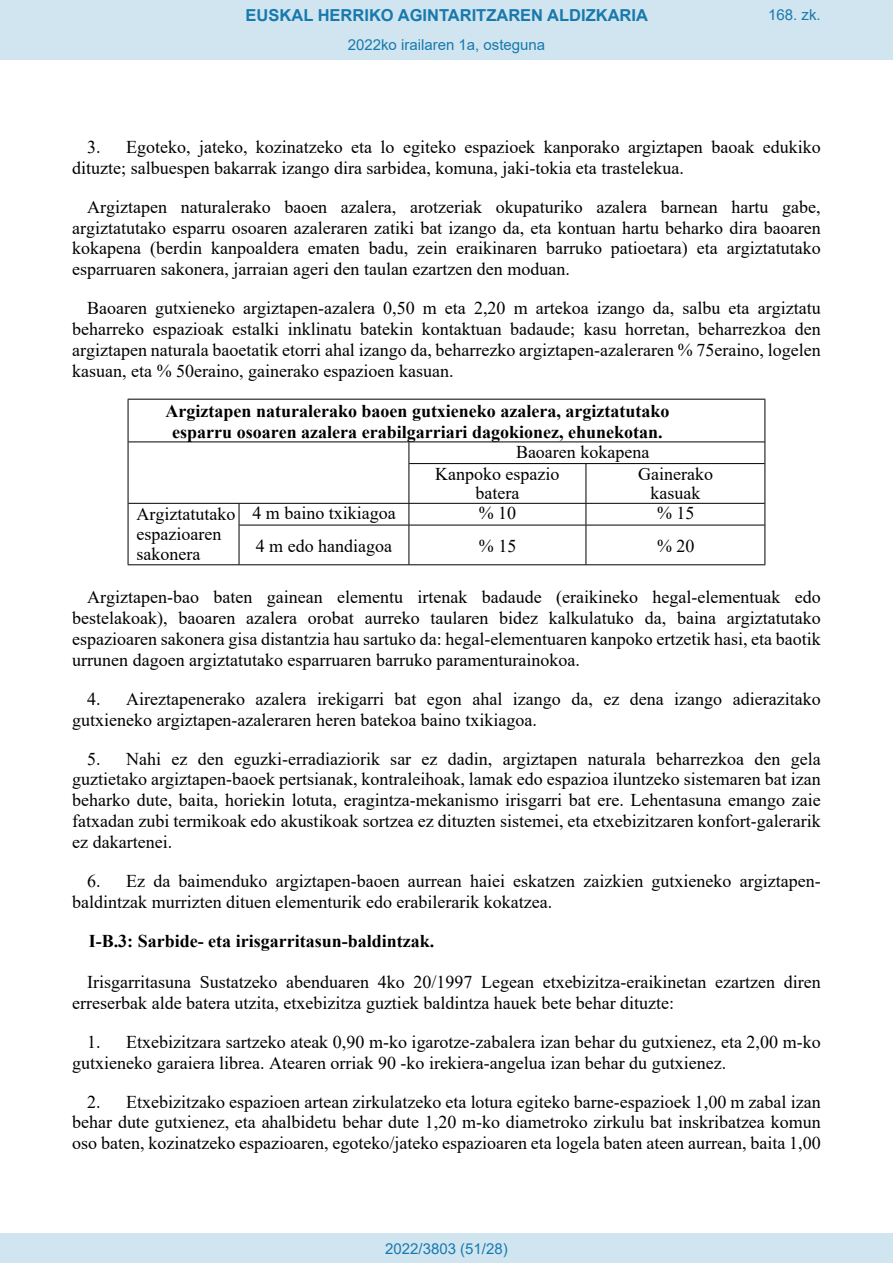
<style>
.page{position:relative;width:893px;height:1263px;background:#fff}
.page>*{position:absolute;margin:0;border:0;box-sizing:border-box;transform-origin:0 0}
.t1{font:18px/20.9px "Times New Roman";color:#000}
.t2{font:700 18px "Times New Roman";color:#000}
.t3{font:700 16.5px "Arial";color:#1879ad}
.Paginacion_Centro{font:15px "Arial";color:#1879ad}
</style>
<div class="page">
<hr style="left:128px;top:400px;width:1px;height:164px;background:#000">
<hr style="left:764px;top:400px;width:1px;height:164px;background:#000">
<hr style="left:409px;top:442px;width:1px;height:61px;background:#000">
<svg style="left:409px;top:504px;width:1px;height:21px"></svg>
<hr style="left:409px;top:525px;width:1px;height:39px;background:#000">
<hr style="left:586px;top:464px;width:1px;height:39px;background:#000">
<svg style="left:586px;top:504px;width:1px;height:21px"></svg>
<hr style="left:586px;top:525px;width:1px;height:39px;background:#000">
<hr style="left:239px;top:504px;width:1px;height:60px;background:#000">
<hr style="left:128px;top:399px;width:637px;height:1px;background:#000">
<hr style="left:128px;top:441px;width:636px;height:1px;background:#000">
<hr style="left:409px;top:463px;width:355px;height:1px;background:#000">
<hr style="left:128px;top:503px;width:636px;height:1px;background:#000">
<hr style="left:239px;top:525px;width:525px;height:1px;background:#000">
<hr style="left:128px;top:564px;width:637px;height:1px;background:#000">
<div style="left:0;top:0;width:893px;height:60px;background:#d0e5f0"></div>
<div style="left:0;top:1233px;width:893px;height:30px;background:#d0e5f0"></div>
<p class="t3" style="left:246px;top:3px;width:404px">EUSKAL HERRIKO AGINTARITZAREN ALDIZKARIA</p>
<p class="Paginacion_Centro" style="left:768px;top:5px;width:54px">168. zk.</p>
<p class="Paginacion_Centro" style="left:348px;top:35px;width:199px">2022ko irailaren 1a, osteguna</p>
<p class="t1" style="left:72px;top:136px;width:750px;text-indent:15px">3. Egoteko, jateko, kozinatzeko eta lo egiteko espazioek kanporako argiztapen baoak edukiko dituzte; salbuespen bakarrak izango dira sarbidea, komuna, jaki-tokia eta trastelekua.</p>
<p class="t1" style="left:72px;top:196px;width:750px;text-align:justify;text-indent:15px">Argiztapen naturalerako baoen azalera, arotzeriak okupaturiko azalera barnean hartu gabe, argiztatutako esparru osoaren azaleraren zatiki bat izango da, eta kontuan hartu beharko dira baoaren kokapena (berdin kanpoaldera ematen badu, zein eraikinaren barruko patioetara) eta argiztatutako esparruaren sakonera, jarraian ageri den taulan ezartzen den moduan.</p>
<p class="t1" style="left:72px;top:297px;width:750px;text-align:justify;text-indent:15px">Baoaren gutxieneko argiztapen-azalera 0,50 m eta 2,20 m artekoa izango da, salbu eta argiztatu beharreko espazioak estalki inklinatu batekin kontaktuan badaude; kasu horretan, beharrezkoa den argiztapen naturala baoetatik etorri ahal izango da, beharrezko argiztapen-azaleraren % 75eraino, logelen kasuan, eta % 50eraino, gainerako espazioen kasuan.</p>
<p class="t2" style="left:166px;top:398px;width:505px">Argiztapen naturalerako baoen gutxieneko azalera, argiztatutako</p>
<p class="t2" style="left:172px;top:419px;width:492px">esparru osoaren azalera erabilgarriari dagokionez, ehunekotan.</p>
<p class="t1" style="left:516px;top:441px;width:135px">Baoaren kokapena</p>
<p class="t1" style="left:435px;top:462px;width:126px">Kanpoko espazio</p>
<p class="t1" style="left:475px;top:482px;width:45px">batera</p>
<p class="t1" style="left:638px;top:463px;width:76px;line-height:19.5px;text-align:center">Gainerako kasuak</p>
<p class="t1" style="left:136px;top:502px;width:261px">Argiztatutako 4 m baino txikiagoa</p>
<p class="t1" style="left:479px;top:502px;width:39px">% 10</p>
<p class="t1" style="left:657px;top:502px;width:39px">% 15</p>
<p class="t1" style="left:136px;top:523px;width:86px;line-height:20.2px">espazioaren sakonera</p>
<p class="t1" style="left:256px;top:535px;width:138px">4 m edo handiagoa</p>
<p class="t1" style="left:479px;top:535px;width:39px">% 15</p>
<p class="t1" style="left:657px;top:535px;width:39px">% 20</p>
<p class="t1" style="left:72px;top:586px;width:750px;text-align:justify;text-indent:15px">Argiztapen-bao baten gainean elementu irtenak badaude (eraikineko hegal-elementuak edo bestelakoak), baoaren azalera orobat aurreko taularen bidez kalkulatuko da, baina argiztatutako espazioaren sakonera gisa distantzia hau sartuko da: hegal-elementuaren kanpoko ertzetik hasi, eta baotik urrunen dagoen argiztatutako esparruaren barruko paramenturainokoa.</p>
<p class="t1" style="left:72px;top:688px;width:750px;text-indent:15px">4. Aireztapenerako azalera irekigarri bat egon ahal izango da, ez dena izango adierazitako gutxieneko argiztapen-azaleraren heren batekoa baino txikiagoa.</p>
<p class="t1" style="left:72px;top:747px;width:750px;text-align:justify;text-indent:15px">5. Nahi ez den eguzki-erradiaziorik sar ez dadin, argiztapen naturala beharrezkoa den gela guztietako argiztapen-baoek pertsianak, kontraleihoak, lamak edo espazioa iluntzeko sistemaren bat izan beharko dute, baita, horiekin lotuta, eragintza-mekanismo irisgarri bat ere. Lehentasuna emango zaie fatxadan zubi termikoak edo akustikoak sortzea ez dituzten sistemei, eta etxebizitzaren konfort-galerarik ez dakartenei.</p>
<p class="t1" style="left:72px;top:870px;width:750px;text-indent:15px">6. Ez da baimenduko argiztapen-baoen aurrean haiei eskatzen zaizkien gutxieneko argiztapen&shy;baldintzak murrizten dituen elementurik edo erabilerarik kokatzea.</p>
<p class="t2" style="left:89px;top:927px;width:347px">I-B.3: Sarbide- eta irisgarritasun-baldintzak.</p>
<p class="t1" style="left:72px;top:971px;width:750px;text-indent:15px">Irisgarritasuna Sustatzeko abenduaren 4ko 20/1997 Legean etxebizitza-eraikinetan ezartzen diren erreserbak alde batera utzita, etxebizitza guztiek baldintza hauek bete behar dituzte:</p>
<p class="t1" style="left:72px;top:1031px;width:750px;text-indent:15px">1. Etxebizitzara sartzeko ateak 0,90 m-ko igarotze-zabalera izan behar du gutxienez, eta 2,00 m-ko gutxieneko garaiera librea. Atearen orriak 90 -ko irekiera-angelua izan behar du gutxienez.</p>
<p class="t1" style="left:72px;top:1090px;width:750px;text-align:justify;text-indent:15px">2. Etxebizitzako espazioen artean zirkulatzeko eta lotura egiteko barne-espazioek 1,00 m zabal izan behar dute gutxienez, eta ahalbidetu behar dute 1,20 m-ko diametroko zirkulu bat inskribatzea komun oso baten, kozinatzeko espazioaren, egoteko/jateko espazioaren eta logela baten ateen aurrean, baita 1,00</p>
<p class="Paginacion_Centro" style="left:385px;top:1238px;width:124px">2022/3803 (51/28)</p>
</div>
